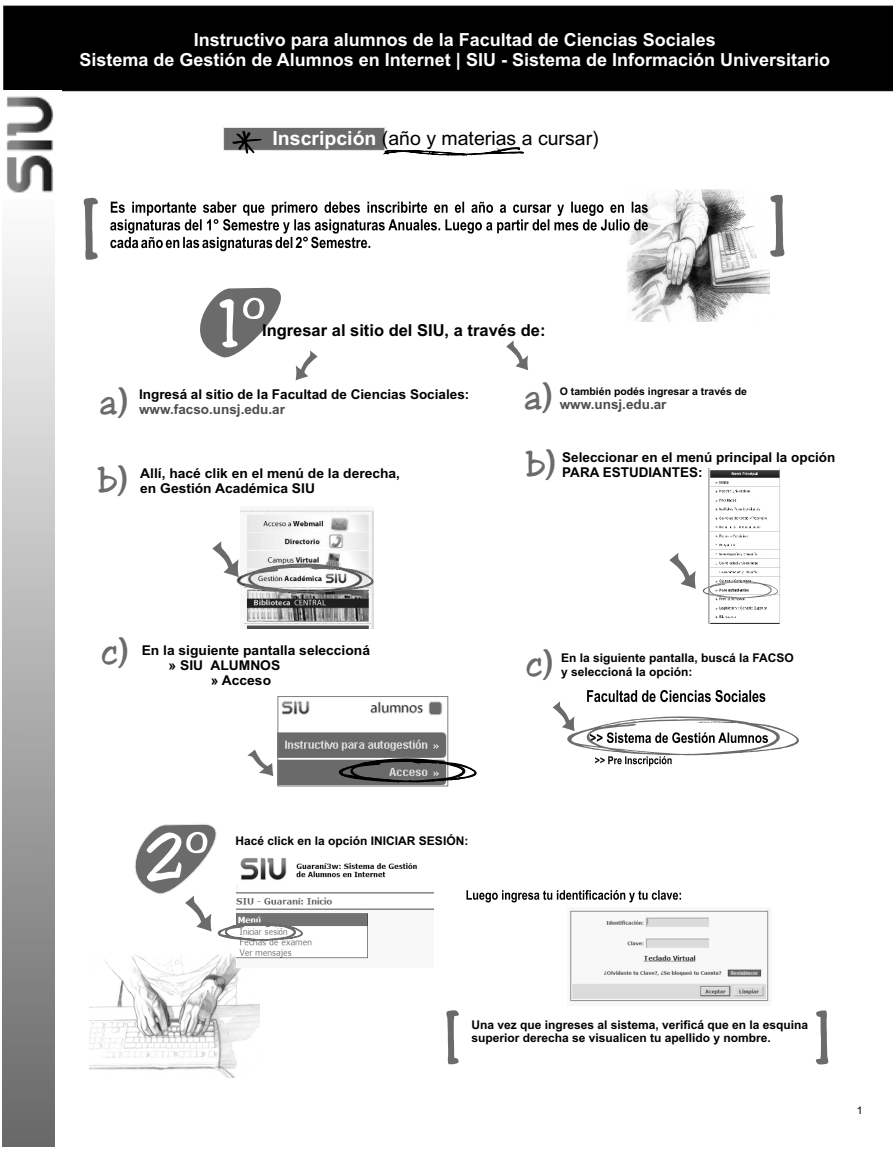
<style>
.page{position:relative;width:893px;height:1149px;background:#fff}
.page>*{position:absolute;margin:0;border:0;box-sizing:border-box;transform-origin:0 0}
.t1{font:68.7px "Jester";color:#fff}
.t2{font:68.7px "Jester";color:#6b6b6b}
.t3{font:60px "Jester";color:#6b6b6b}
.t4{font:36px/67.1px "Jester";color:#6b6b6b}
.t5{font:19.5px "Arial";color:#000}
.t6{font:700 18px/20.1px "Arial";color:#fff;text-align:center}
.t7{font:700 16.5px "Arial";color:#000}
.t8{font:700 13.5px/15.1px "Arial";color:#000}
.t9{font:700 13.5px "Arial";color:#4d4d4d}
.t10{font:700 12px/13.4px "Arial";color:#000}
.t11{font:700 10.5px "Arial";color:#000}
.t12{font:10.5px "Arial";color:#000}
.s1{font-weight:700;color:#fff}
</style>
<div class="page">
<img style="left:90px;top:954px;width:170px;height:123px">
<img style="left:627px;top:190px;width:143px;height:131px">
<img style="left:709px;top:468px;width:71px;height:155px">
<svg style="left:669px;top:552px;width:109px;height:46px"></svg>
<svg style="left:247px;top:749px;width:26px;height:27px"></svg>
<svg style="left:553px;top:690px;width:246px;height:76px"></svg>
<svg style="left:506px;top:340px;width:22px;height:30px"></svg>
<img style="left:240px;top:510px;width:133px;height:118px">
<svg style="left:212px;top:541px;width:162px;height:52px"></svg>
<svg style="left:223px;top:127px;width:301px;height:29px"></svg>
<svg style="left:110px;top:201px;width:538px;height:50px"></svg>
<div style="left:3px;top:5px;width:890px;height:86px;background:#000"></div>
<img style="left:7px;top:96px;width:47px;height:97px">
<div style="left:2px;top:199px;width:52px;height:946px;background:linear-gradient(to bottom,#fcfcfc,#686868)"></div>
<svg style="left:200px;top:287px;width:118px;height:93px"></svg>
<img style="left:237px;top:863px;width:196px;height:104px">
<img style="left:570px;top:910px;width:199px;height:92px">
<svg style="left:466px;top:890px;width:215px;height:12px"></svg>
<svg style="left:135px;top:824px;width:183px;height:117px"></svg>
<img style="left:279px;top:701px;width:167px;height:83px">
<div style="left:277px;top:696px;width:171px;height:90px;border:1px solid #808080"></div>
<svg style="left:337px;top:757px;width:139px;height:26px"></svg>
<h3 class="t6" style="left:79px;top:31px;width:752px">Instructivo para alumnos de la Facultad de Ciencias Sociales<br>Sistema de Gestión de Alumnos en Internet | SIU - Sistema de Información Universitario</h3>
<h1 class="t2" style="left:81px;top:183px;width:20px">[</h1>
<h3 class="t5" style="left:272px;top:130px;width:328px"><span class="s1">Inscripción</span> (año y materias a cursar)</h3>
<h1 class="t1" style="left:217px;top:283px;width:50px">1º</h1>
<p class="t7" style="left:262px;top:324px;width:285px">Ingresar al sitio del SIU, a través de:</p>
<h1 class="t2" style="left:768px;top:179px;width:20px">]</h1>
<h3 class="t4" style="left:100px;top:369px;width:30px">a)</h3>
<h3 class="t4" style="left:524px;top:364px;width:33px">a) b)</h3>
<p class="t11" style="left:560px;top:387px;width:189px">O también podés ingresar a través de</p>
<p class="t9" style="left:560px;top:399px;width:108px">www.unsj.edu.ar</p>
<p class="t8" style="left:139px;top:388px;width:332px">Ingresá al sitio de la Facultad de Ciencias Sociales:</p>
<p class="t9" style="left:139px;top:404px;width:147px">www.facso.unsj.edu.ar</p>
<p class="t8" style="left:562px;top:451px;width:275px">Seleccionar en el menú principal la opción<br>PARA ESTUDIANTES:</p>
<h3 class="t4" style="left:98px;top:447px;width:31px">b)</h3>
<p class="t8" style="left:140px;top:467px;width:261px">Allí, hacé clik en el menú de la derecha, en Gestión Académica SIU</p>
<h3 class="t4" style="left:101px;top:618px;width:28px">c)</h3>
<p class="t8" style="left:142px;top:643px;width:230px">En la siguiente pantalla seleccioná</p>
<p class="t8" style="left:169px;top:658px;width:113px">» SIU ALUMNOS</p>
<p class="t8" style="left:211px;top:673px;width:62px">» Acceso</p>
<h3 class="t4" style="left:526px;top:631px;width:28px">c)</h3>
<p class="t10" style="left:561px;top:652px;width:234px">En la siguiente pantalla, buscá la FACSO y seleccioná la opción:</p>
<h1 class="t1" style="left:145px;top:817px;width:66px">2º</h1>
<p class="t10" style="left:236px;top:834px;width:234px">Hacé click en la opción INICIAR SESIÓN:</p>
<h2 class="t3" style="left:444px;top:997px;width:17px">[</h2>
<h2 class="t3" style="left:814px;top:996px;width:17px">]</h2>
<p class="t10" style="left:471px;top:1018px;width:338px">Una vez que ingreses al sistema, verificá que en la esquina superior derecha se visualicen tu apellido y nombre.</p>
<p class="t12" style="left:857px;top:1106px;width:7px">1</p>
</div>
